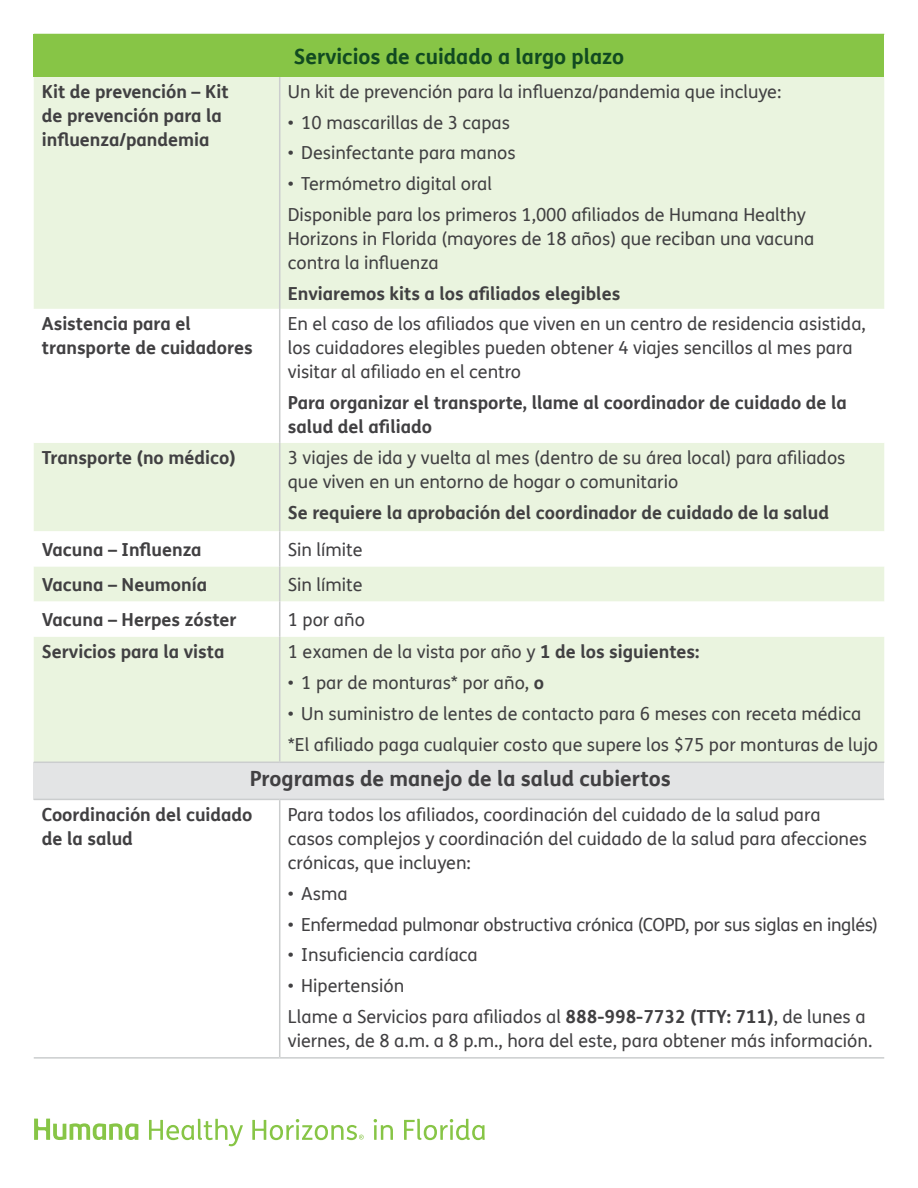
<style>
.page{position:relative;width:918px;height:1188px;background:#fff}
.page>*{position:absolute;margin:0;border:0;box-sizing:border-box;transform-origin:0 0}
.t1{font:700 21px "FS Humana";color:#414042}
.t2{font:700 21px "FS Humana";color:#114a21}
.t3{font:18px/24px "FS Humana";color:#414042}
.t4{font:700 18px/24px "FS Humana";color:#414042}
.s1{font-weight:700}
</style>
<div class="page">
<div style="left:34px;top:34px;width:850px;height:43px;background:#87c546"></div>
<div style="left:34px;top:77px;width:850px;height:685px;background:#eaf4df"></div>
<svg style="left:34px;top:309px;width:850px;height:328px"></svg>
<div style="left:34px;top:762px;width:850px;height:37px;background:#e3e4e5"></div>
<hr style="left:279px;top:77px;width:1px;height:232px;background:#cbcdce">
<hr style="left:279px;top:309px;width:1px;height:134px;background:#cbcdce">
<hr style="left:279px;top:443px;width:1px;height:88px;background:#cbcdce">
<hr style="left:279px;top:531px;width:1px;height:35px;background:#cbcdce">
<hr style="left:279px;top:566px;width:1px;height:36px;background:#cbcdce">
<hr style="left:279px;top:602px;width:1px;height:35px;background:#cbcdce">
<hr style="left:279px;top:637px;width:1px;height:125px;background:#cbcdce">
<hr style="left:279px;top:800px;width:1px;height:257px;background:#cbcdce">
<hr style="left:34px;top:762px;width:246px;height:1px;background:#cbcdce">
<hr style="left:280px;top:762px;width:604px;height:1px;background:#cbcdce">
<hr style="left:34px;top:799px;width:246px;height:1px;background:#cbcdce">
<hr style="left:280px;top:799px;width:604px;height:1px;background:#cbcdce">
<hr style="left:34px;top:1057px;width:246px;height:2px;background:#cbcdce">
<hr style="left:280px;top:1057px;width:604px;height:2px;background:#cbcdce">
<svg style="left:149px;top:1119px;width:94px;height:27px"></svg>
<svg style="left:374px;top:1119px;width:19px;height:21px"></svg>
<svg style="left:404px;top:1119px;width:81px;height:21px"></svg>
<svg style="left:34px;top:1119px;width:104px;height:21px"></svg>
<svg style="left:252px;top:1119px;width:112px;height:21px"></svg>
<p class="t2" style="left:294px;top:40px;width:332px">Servicios de cuidado a largo plazo</p>
<p class="t4" style="left:42px;top:79px;width:188px">Kit de prevención – Kit de prevención para la influenza/pandemia</p>
<p class="t3" style="left:288px;top:79px;width:495px">Un kit de prevención para la influenza/pandemia que incluye:</p>
<p class="t3" style="left:288px;top:110px;width:224px">• 10 mascarillas de 3 capas</p>
<p class="t3" style="left:288px;top:141px;width:229px">• Desinfectante para manos</p>
<p class="t3" style="left:288px;top:168px;width:520px;line-height:30.8px">• Termómetro digital oral<br>Disponible para los primeros 1,000 afiliados de Humana Healthy</p>
<p class="t3" style="left:288px;top:226px;width:528px">Horizons in Florida (mayores de 18 años) que reciban una vacuna contra la influenza</p>
<p class="t4" style="left:288px;top:280px;width:334px">Enviaremos kits a los afiliados elegibles</p>
<p class="t4" style="left:42px;top:311px;width:212px">Asistencia para el transporte de cuidadores</p>
<p class="t3" style="left:288px;top:312px;width:580px">En el caso de los afiliados que viven en un centro de residencia asistida, los cuidadores elegibles pueden obtener 4 viajes sencillos al mes para visitar al afiliado en el centro</p>
<p class="t4" style="left:288px;top:390px;width:561px">Para organizar el transporte, llame al coordinador de cuidado de la salud del afiliado</p>
<p class="t4" style="left:42px;top:445px;width:195px">Transporte (no médico)</p>
<p class="t3" style="left:288px;top:446px;width:559px">3 viajes de ida y vuelta al mes (dentro de su área local) para afiliados que viven en un entorno de hogar o comunitario</p>
<p class="t4" style="left:288px;top:500px;width:543px">Se requiere la aprobación del coordinador de cuidado de la salud</p>
<p class="t4" style="left:42px;top:536px;width:161px">Vacuna – Influenza</p>
<p class="t3" style="left:288px;top:537px;width:76px">Sin límite</p>
<p class="t4" style="left:42px;top:572px;width:167px">Vacuna – Neumonía</p>
<p class="t3" style="left:288px;top:572px;width:76px">Sin límite</p>
<p class="t4" style="left:42px;top:607px;width:196px">Vacuna – Herpes zóster</p>
<p class="t3" style="left:288px;top:607px;width:79px">1 por año</p>
<p class="t4" style="left:42px;top:639px;width:184px">Servicios para la vista</p>
<p class="t3" style="left:288px;top:640px;width:413px">1 examen de la vista por año y <span class="s1">1 de los siguientes:</span></p>
<p class="t3" style="left:288px;top:670px;width:258px">• 1 par de monturas* por año, <span class="s1">o</span></p>
<p class="t3" style="left:288px;top:698px;width:592px;line-height:30.8px">• Un suministro de lentes de contacto para 6 meses con receta médica *El afiliado paga cualquier costo que supere los $75 por monturas de lujo</p>
<p class="t1" style="left:250px;top:762px;width:423px">Programas de manejo de la salud cubiertos</p>
<p class="t4" style="left:42px;top:802px;width:212px">Coordinación del cuidado de la salud</p>
<p class="t3" style="left:288px;top:802px;width:581px">Para todos los afiliados, coordinación del cuidado de la salud para casos complejos y coordinación del cuidado de la salud para afecciones crónicas, que incluyen:</p>
<p class="t3" style="left:288px;top:881px;width:61px">• Asma</p>
<p class="t3" style="left:288px;top:912px;width:592px">• Enfermedad pulmonar obstructiva crónica (COPD, por sus siglas en inglés)</p>
<p class="t3" style="left:288px;top:943px;width:191px">• Insuficiencia cardíaca</p>
<p class="t3" style="left:288px;top:970px;width:579px;line-height:30.8px">• Hipertensión<br>Llame a Servicios para afiliados al <span class="s1">888-998-7732 (TTY: 711)</span>, de lunes a</p>
<p class="t3" style="left:288px;top:1028px;width:586px">viernes, de 8 a.m. a 8 p.m., hora del este, para obtener más información.</p>
</div>
